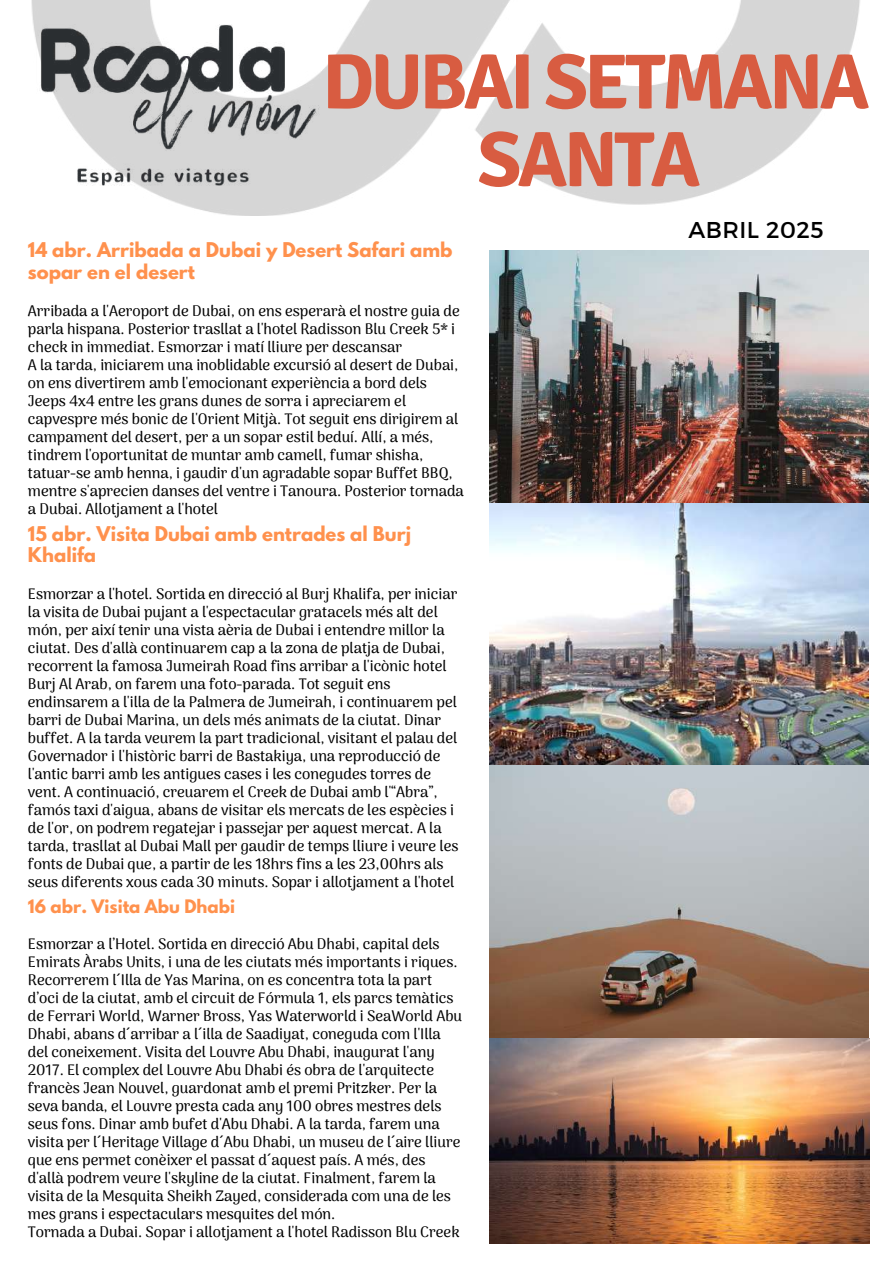
<style>
.page{position:relative;width:894px;height:1264px;background:#fff}
.page>*{position:absolute;margin:0;border:0;box-sizing:border-box;transform-origin:0 0}
.t1{font:700 78px/77.7px "Signika";letter-spacing:-.045em;color:#d85c41;text-align:center}
.t2{font:22.8px "Montserrat";letter-spacing:.025em;color:#000}
.t3{font:700 18px/21.3px "League Spartan";color:#ff914d}
.t4{font:700 16.5px "League Spartan";color:#ff914d}
.t5{font:500 15px/18px "Arima Madurai";color:#000}
.s1{font-family:"Noto Sans";font-weight:400}
</style>
<div class="page">
<img style="left:31px;top:0;width:829px;height:215px">
<img style="left:31px;top:19px;width:301px;height:171px">
<img style="left:489px;top:251px;width:380px;height:992px">
<h1 class="t1" style="left:322px;top:44px;width:548px">DUBAI SETMANA<br>SANTA</h1>
<h2 class="t2" style="left:688px;top:215px;width:137px">ABRIL 2025</h2>
<p class="t3" style="left:28px;top:242px;width:426px">14 abr. Arribada a Dubai y Desert Safari amb sopar en el desert</p>
<p class="t5" style="left:28px;top:301px;width:437px">Arribada a l'Aeroport de Dubai, on ens esperarà el nostre guia de parla hispana. Posterior trasllat a l'hotel Radisson Blu Creek 5* i check in immediat. Esmorzar i matí lliure per descansar<br>A la tarda, iniciarem una inoblidable excursió al desert de Dubai, on ens divertirem amb l'emocionant experiència a bord dels Jeeps 4x4 entre les grans dunes de sorra i apreciarem el capvespre més bonic de l'Orient Mitjà. Tot seguit ens dirigirem al campament del desert, per a un sopar estil beduí. Allí, a més, tindrem l'oportunitat de muntar amb camell, fumar shisha, tatuar-se amb henna, i gaudir d'un agradable sopar Buffet BBQ, mentre s'aprecien danses del ventre i Tanoura. Posterior tornada a Dubai. Allotjament a l'hotel</p>
<p class="t3" style="left:28px;top:525px;width:384px">15 abr. Visita Dubai amb entrades al Burj<br>Khalifa</p>
<p class="t5" style="left:28px;top:584px;width:432px">Esmorzar a l'hotel. Sortida en direcció al Burj Khalifa, per iniciar la visita de Dubai pujant a l'espectacular gratacels més alt del món, per així tenir una vista aèria de Dubai i entendre millor la ciutat. Des d'allà continuarem cap a la zona de platja de Dubai, recorrent la famosa Jumeirah Road fins arribar a l'icònic hotel Burj Al Arab, on farem una foto-parada. Tot seguit ens endinsarem a l'illa de la Palmera de Jumeirah, i continuarem pel barri de Dubai Marina, un dels més animats de la ciutat. Dinar buffet. A la tarda veurem la part tradicional, visitant el palau del Governador i l'històric barri de Bastakiya, una reproducció de l'antic barri amb les antigues cases i les conegudes torres de vent. A continuació, creuarem el Creek de Dubai amb l'“Abra”, famós taxi d'aigua, abans de visitar els mercats de les espècies i de l'or, on podrem regatejar i passejar per aquest mercat. A la tarda, trasllat al Dubai Mall per gaudir de temps lliure i veure les fonts de Dubai que, a partir de les 18hrs fins a les 23,00hrs als seus diferents xous cada 30 minuts. Sopar i allotjament a l'hotel</p>
<p class="t4" style="left:28px;top:897px;width:208px">16 abr. Visita Abu Dhabi</p>
<p class="t5" style="left:28px;top:934px;width:435px">Esmorzar a l’Hotel. Sortida en direcció Abu Dhabi, capital dels Emirats Àrabs Units, i una de les ciutats més importants i riques.<br>Recorrerem l<span class="s1">´</span>Illa de Yas Marina, on es concentra tota la part d’oci de la ciutat, amb el circuit de Fórmula 1, els parcs temàtics de Ferrari World, Warner Bross, Yas Waterworld i SeaWorld Abu Dhabi, abans d<span class="s1">´</span>arribar a l<span class="s1">´</span>illa de Saadiyat, coneguda com l'Illa del coneixement. Visita del Louvre Abu Dhabi, inaugurat l'any 2017. El complex del Louvre Abu Dhabi és obra de l'arquitecte francès Jean Nouvel, guardonat amb el premi Pritzker. Per la seva banda, el Louvre presta cada any 100 obres mestres dels seus fons. Dinar amb bufet d'Abu Dhabi. A la tarda, farem una visita per l<span class="s1">´</span>Heritage Village d<span class="s1">´</span>Abu Dhabi, un museu de l<span class="s1">´</span>aire lliure que ens permet conèixer el passat d<span class="s1">´</span>aquest país. A més, des d'allà podrem veure l'skyline de la ciutat. Finalment, farem la visita de la Mesquita Sheikh Zayed, considerada com una de les mes grans i espectaculars mesquites del món.<br>Tornada a Dubai. Sopar i allotjament a l'hotel Radisson Blu Creek</p>
</div>
